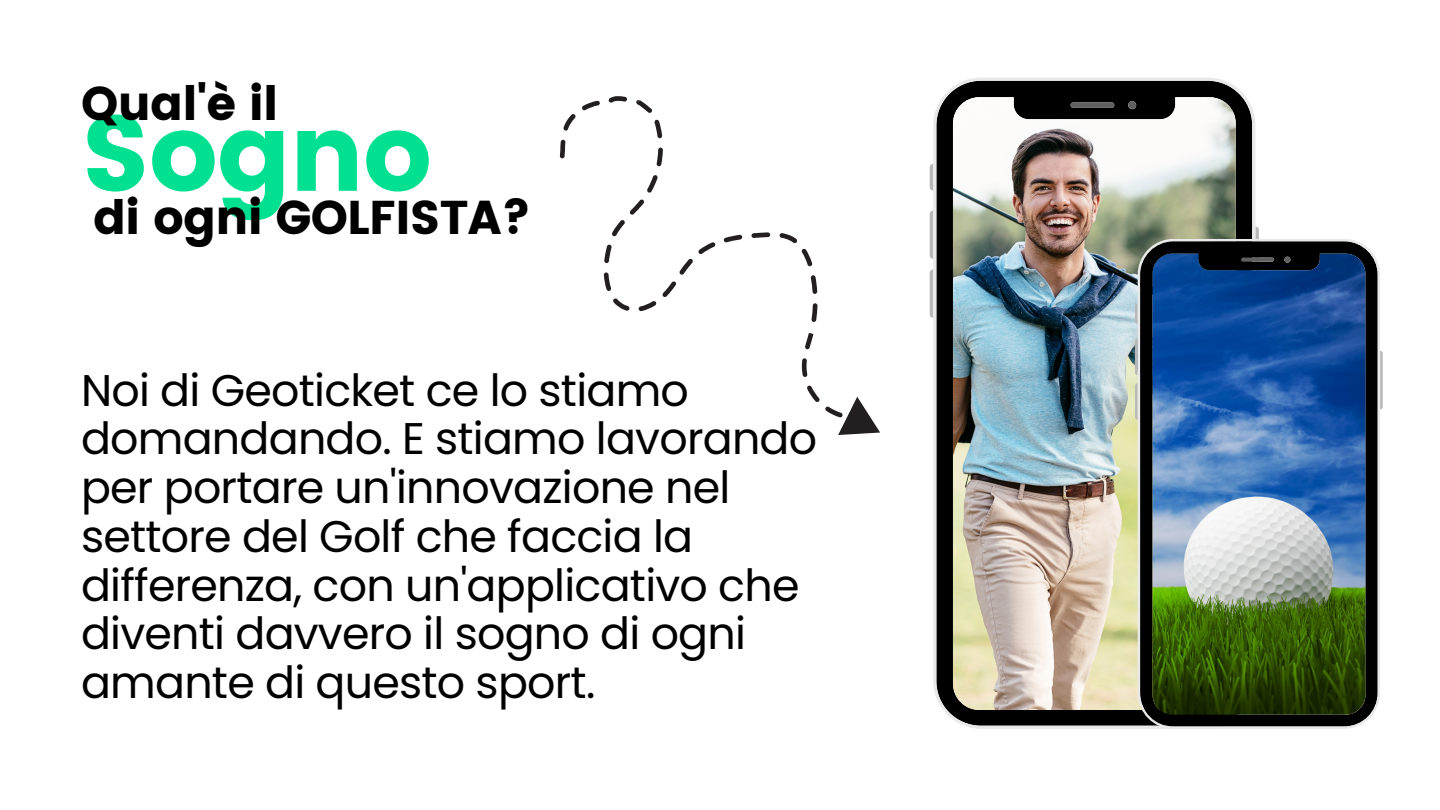
<style>
.page{position:relative;width:1440px;height:810px;background:#fff}
.page>*{position:absolute;margin:0;border:0;box-sizing:border-box;transform-origin:0 0}
.t1{font:107.1px "Poppins";letter-spacing:-.015em;color:#00e091}
.t2{font:47.3px "Poppins";letter-spacing:-.015em;color:#000}
.t3{font:44.3px/48.8px "Poppins";letter-spacing:-.015em;color:#000}
</style>
<div class="page">
<svg style="left:930px;top:164px;width:3px;height:27px"></svg>
<svg style="left:930px;top:211px;width:3px;height:48px"></svg>
<svg style="left:930px;top:269px;width:3px;height:49px"></svg>
<svg style="left:1255px;top:226px;width:4px;height:13px"></svg>
<img style="left:933px;top:78px;width:322px;height:651px">
<svg style="left:1135px;top:304px;width:3px;height:20px"></svg>
<svg style="left:1135px;top:339px;width:3px;height:36px"></svg>
<svg style="left:1135px;top:383px;width:3px;height:37px"></svg>
<svg style="left:1380px;top:351px;width:3px;height:58px"></svg>
<svg style="left:1138px;top:239px;width:242px;height:490px;background:#406374"></svg>
<svg style="left:838px;top:397px;width:42px;height:38px"></svg>
<svg style="left:560px;top:96px;width:283px;height:321px"></svg>
<p class="t2" style="left:81px;top:76px;width:199px">Qual'è il</p>
<p class="t1" style="left:81px;top:91px;width:353px">Sogno</p>
<p class="t2" style="left:93px;top:190px;width:440px">di ogni GOLFISTA?</p>
<p class="t3" style="left:81px;top:366px;width:738px">Noi di Geoticket ce lo stiamo domandando. E stiamo lavorando per portare un'innovazione nel settore del Golf che faccia la differenza, con un'applicativo che diventi davvero il sogno di ogni amante di questo sport.</p>
</div>
